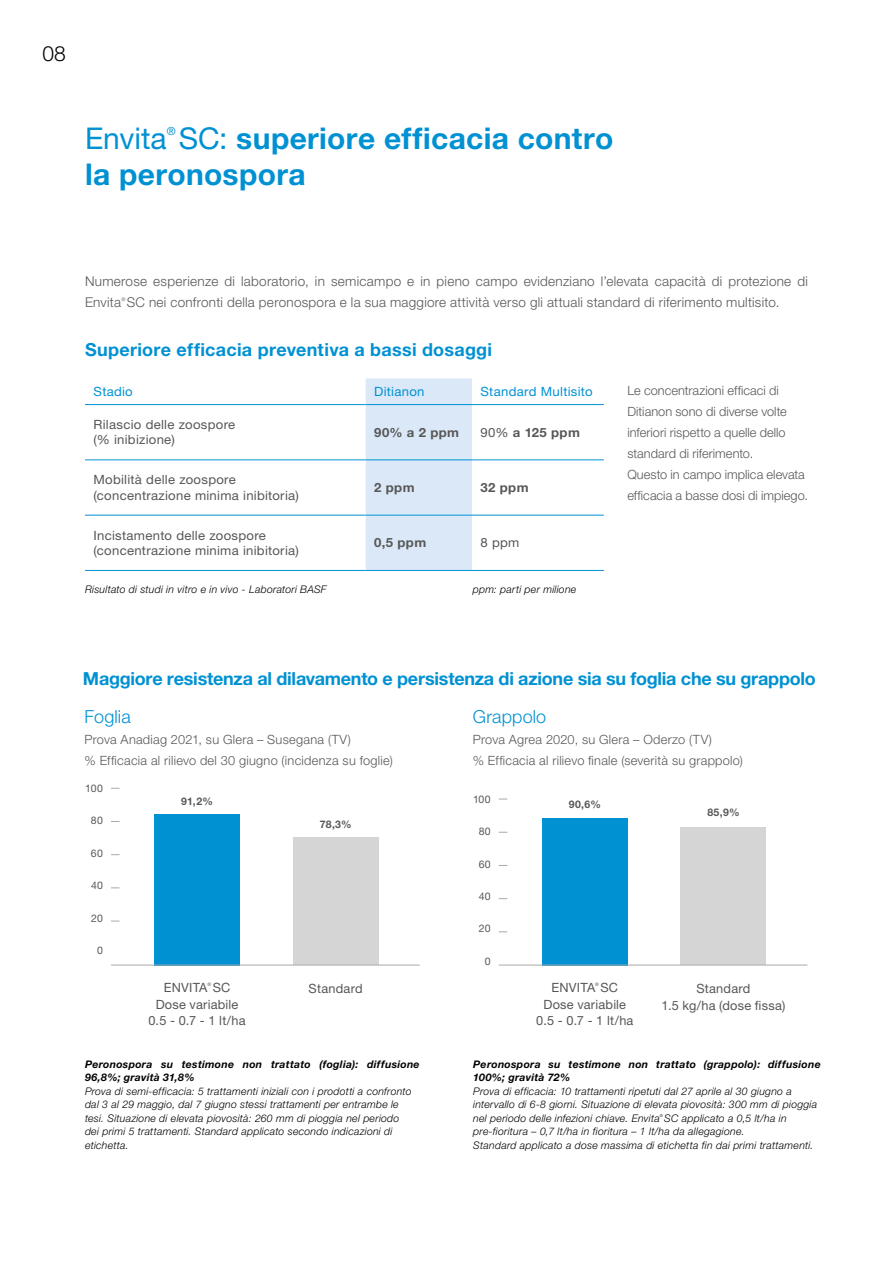
<style>
.page{position:relative;width:893px;height:1263px;background:#fff}
.page>*{position:absolute;margin:0;border:0;box-sizing:border-box;transform-origin:0 0}
.t1{font:700 30px "Helvetica Neue LT Std";letter-spacing:.01em;color:#0091d3}
.t2{font:300 21px "Helvetica Neue LT Std";color:#000}
.t3{font:700 18px "Helvetica Neue LT Std";letter-spacing:-.01em;color:#0091d3}
.t4{font:700 18px "Helvetica Neue LT Std";letter-spacing:.015em;color:#0091d3}
.t5{font:300 18px "Helvetica Neue LT Std";letter-spacing:.01em;color:#0091d3}
.t6{font:300 13.5px/21px "Helvetica Neue LT Std";letter-spacing:.02em;color:#575756}
.t7{font:300 12.75px/21px "Helvetica Neue LT Std";letter-spacing:.01em;color:#575756}
.t8{font:12.75px/15.3px "Helvetica Neue LT Pro";letter-spacing:.02em;color:#575756}
.t9{font:12.75px/16.5px "Helvetica Neue LT Std";letter-spacing:.015em;color:#575756;text-align:center}
.t10{font:700 12.75px "Helvetica Neue LT Pro";letter-spacing:.035em;color:#575756}
.t11{font:12.75px "Helvetica Neue LT Pro";letter-spacing:.02em;color:#0091d3}
.t12{font:11.1px "Helvetica Neue LT Std";color:#0091d3}
.t13{font:italic 300 10.5px/13.5px "Helvetica Neue LT Std";letter-spacing:.025em;color:#000}
.t14{font:italic 700 10.5px/12.6px "Helvetica Neue LT Std";letter-spacing:.03em;color:#000}
.t15{font:10.5px "Helvetica Neue LT Std";letter-spacing:.025em;color:#575756}
.t16{font:700 10.5px "Helvetica Neue LT Std";letter-spacing:.035em;color:#575756}
.t17{font:300 4.95px "Helvetica Neue LT Std";color:#575756}
.t18{font:4.65px "Helvetica Neue LT Std";color:#575756}
.t19{font:italic 300 3.9px "Helvetica Neue LT Std";color:#000}
.s1{font-weight:400}
</style>
<div class="page">
<div style="left:366px;top:378px;width:106px;height:192px;background:#dae8f8"></div>
<hr style="left:85px;top:404px;width:281px;height:1px;background:#0091d3">
<hr style="left:366px;top:404px;width:106px;height:1px;background:#0091d3">
<hr style="left:472px;top:404px;width:132px;height:1px;background:#0091d3">
<hr style="left:85px;top:459px;width:281px;height:1px;background:#0091d3">
<hr style="left:366px;top:459px;width:106px;height:1px;background:#0091d3">
<hr style="left:472px;top:459px;width:132px;height:1px;background:#0091d3">
<hr style="left:85px;top:515px;width:281px;height:1px;background:#0091d3">
<hr style="left:366px;top:515px;width:106px;height:1px;background:#0091d3">
<hr style="left:472px;top:515px;width:132px;height:1px;background:#0091d3">
<hr style="left:85px;top:570px;width:281px;height:1px;background:#0091d3">
<hr style="left:366px;top:570px;width:106px;height:1px;background:#0091d3">
<hr style="left:472px;top:570px;width:132px;height:1px;background:#0091d3">
<div style="left:155px;top:814px;width:85px;height:151px;background:#0091d3"></div>
<div style="left:542px;top:818px;width:85px;height:147px;background:#0091d3"></div>
<div style="left:293px;top:837px;width:85px;height:128px;background:#d5d5d5"></div>
<div style="left:681px;top:827px;width:85px;height:138px;background:#d5d5d5"></div>
<hr style="left:111px;top:965px;width:309px;height:1px;background:#a8a8a7">
<hr style="left:499px;top:965px;width:308px;height:1px;background:#a8a8a7">
<h2 class="t2" style="left:43px;top:41px;width:25px">08</h2>
<p class="t12" style="left:167px;top:124px;width:10px">®</p>
<h1 class="t1" style="left:85px;top:156px;width:222px">la peronospora</h1>
<h1 class="t1" style="left:85px;top:120px;width:530px"><span class="s1">Envita SC:</span> superiore efficacia contro</h1>
<p class="t6" style="left:85px;top:270px;width:724px">Numerose esperienze di laboratorio, in semicampo e in pieno campo evidenziano l’elevata capacità di protezione di<br>Envita SC nei confronti della peronospora e la sua maggiore attività verso gli attuali standard di riferimento multisito.</p>
<p class="t17" style="left:121px;top:296px;width:5px">®</p>
<h3 class="t4" style="left:85px;top:338px;width:409px">Superiore efficacia preventiva a bassi dosaggi</h3>
<p class="t11" style="left:94px;top:384px;width:41px">Stadio</p>
<p class="t11" style="left:374px;top:384px;width:52px">Ditianon</p>
<p class="t11" style="left:480px;top:384px;width:114px">Standard Multisito</p>
<p class="t8" style="left:94px;top:417px;width:143px">Rilascio delle zoospore (% inibizione)</p>
<p class="t10" style="left:374px;top:424px;width:87px">90% a 2 ppm</p>
<p class="t10" style="left:480px;top:424px;width:101px"><span class="s1">90%</span> a 125 ppm</p>
<p class="t8" style="left:94px;top:472px;width:207px">Mobilità delle zoospore (concentrazione minima inibitoria)</p>
<p class="t10" style="left:374px;top:480px;width:42px">2 ppm</p>
<p class="t10" style="left:480px;top:480px;width:50px">32 ppm</p>
<p class="t8" style="left:94px;top:527px;width:207px">Incistamento delle zoospore (concentrazione minima inibitoria)</p>
<p class="t10" style="left:374px;top:535px;width:54px">0,5 ppm</p>
<p class="t8" style="left:480px;top:535px;width:40px">8 ppm</p>
<p class="t13" style="left:85px;top:582px;width:243px">Risultato di studi in vitro e in vivo - Laboratori BASF</p>
<p class="t13" style="left:473px;top:582px;width:105px">ppm: parti per milione</p>
<p class="t7" style="left:627px;top:380px;width:182px">Le concentrazioni efficaci di<br>Ditianon sono di diverse volte inferiori rispetto a quelle dello standard di riferimento.<br>Questo in campo implica elevata efficacia a basse dosi di impiego.</p>
<h3 class="t3" style="left:83px;top:667px;width:734px">Maggiore resistenza al dilavamento e persistenza di azione sia su foglia che su grappolo</h3>
<h3 class="t5" style="left:85px;top:706px;width:48px">Foglia</h3>
<p class="t7" style="left:85px;top:729px;width:310px">Prova Anadiag 2021, su Glera – Susegana (TV)<br>% Efficacia al rilievo del 30 giugno (incidenza su foglie)</p>
<h3 class="t5" style="left:473px;top:706px;width:75px">Grappolo</h3>
<p class="t7" style="left:473px;top:729px;width:272px">Prova Agrea 2020, su Glera – Oderzo (TV)<br>% Efficacia al rilievo finale (severità su grappolo)</p>
<p class="t15" style="left:85px;top:782px;width:19px">100</p>
<p class="t15" style="left:91px;top:814px;width:13px">80</p>
<p class="t15" style="left:91px;top:847px;width:14px">60</p>
<p class="t15" style="left:91px;top:879px;width:13px">40</p>
<p class="t15" style="left:91px;top:911px;width:13px">20</p>
<p class="t15" style="left:97px;top:944px;width:7px">0</p>
<p class="t15" style="left:473px;top:793px;width:19px">100</p>
<p class="t15" style="left:479px;top:825px;width:13px">80</p>
<p class="t15" style="left:479px;top:857px;width:14px">60</p>
<p class="t15" style="left:479px;top:890px;width:13px">40</p>
<p class="t15" style="left:479px;top:922px;width:13px">20</p>
<p class="t15" style="left:485px;top:955px;width:7px">0</p>
<p class="t16" style="left:181px;top:794px;width:33px">91,2%</p>
<p class="t16" style="left:569px;top:798px;width:34px">90,6%</p>
<p class="t16" style="left:320px;top:818px;width:33px">78,3%</p>
<p class="t16" style="left:707px;top:805px;width:34px">85,9%</p>
<p class="t18" style="left:208px;top:982px;width:5px">®</p>
<p class="t9" style="left:148px;top:996px;width:99px">Dose variabile<br>0.5 - 0.7 - 1 lt/ha</p>
<p class="t9" style="left:164px;top:979px;width:68px">ENVITA SC</p>
<p class="t18" style="left:595px;top:982px;width:5px">®</p>
<p class="t9" style="left:536px;top:996px;width:99px">Dose variabile<br>0.5 - 0.7 - 1 lt/ha</p>
<p class="t9" style="left:552px;top:979px;width:68px">ENVITA SC</p>
<p class="t9" style="left:309px;top:980px;width:56px">Standard</p>
<p class="t9" style="left:662px;top:980px;width:125px">Standard<br>1.5 kg/ha (dose fissa)</p>
<p class="t14" style="left:85px;top:1058px;width:336px">Peronospora su testimone non trattato (foglia): diffusione<br>96,8%; gravità 31,8%</p>
<p class="t13" style="left:85px;top:1084px;width:328px">Prova di semi-efficacia: 5 trattamenti iniziali con i prodotti a confronto dal 3 al 29 maggio, dal 7 giugno stessi trattamenti per entrambe le tesi. Situazione di elevata piovosità: 260 mm di pioggia nel periodo dei primi 5 trattamenti. Standard applicato secondo indicazioni di etichetta.</p>
<p class="t14" style="left:473px;top:1058px;width:349px">Peronospora su testimone non trattato (grappolo): diffusione<br>100%; gravità 72%</p>
<p class="t13" style="left:473px;top:1084px;width:345px">Prova di efficacia: 10 trattamenti ripetuti dal 27 aprile al 30 giugno a intervallo di 6-8 giorni. Situazione di elevata piovosità: 300 mm di pioggia nel periodo delle infezioni chiave. Envita SC applicato a 0,5 lt/ha in</p>
<p class="t19" style="left:660px;top:1113px;width:5px">®</p>
<p class="t13" style="left:473px;top:1124px;width:342px">pre-fioritura – 0,7 lt/ha in fioritura – 1 lt/ha da allegagione.<br>Standard applicato a dose massima di etichetta fin dai primi trattamenti.</p>
</div>
